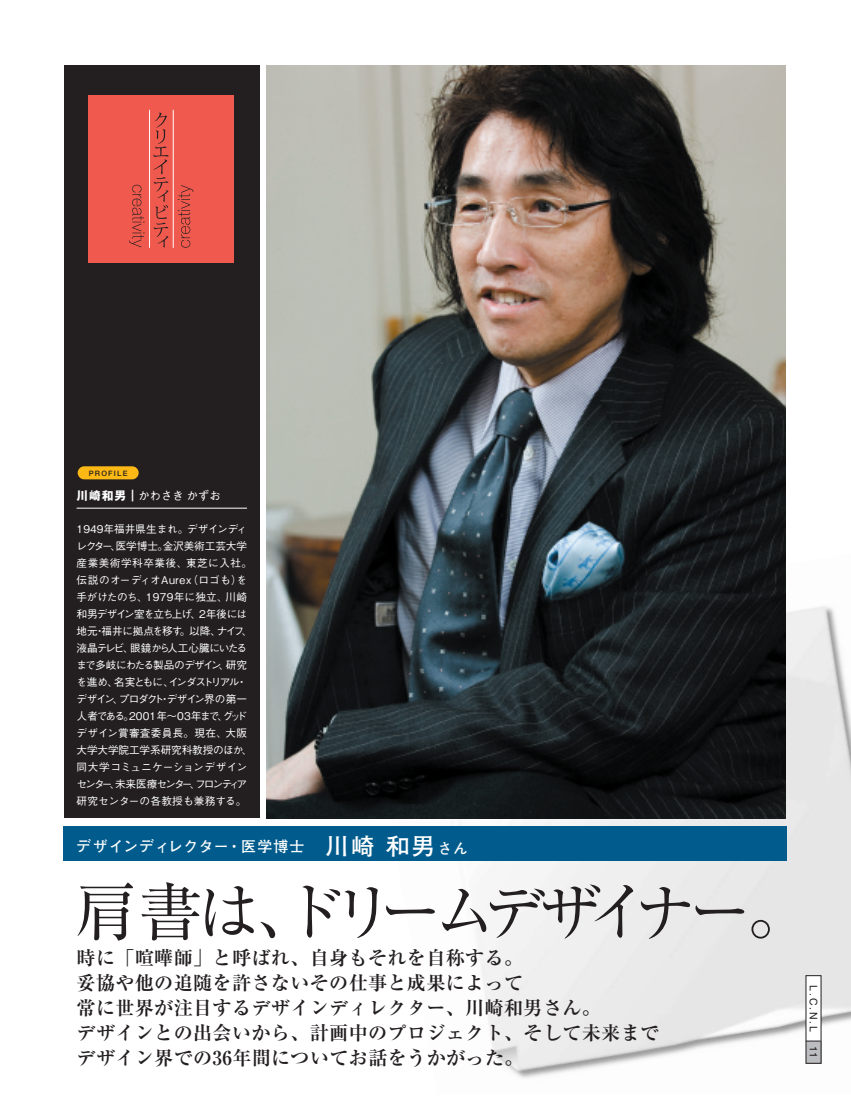
<style>
.page{position:relative;width:851px;height:1106px;background:#fff}
.page>*{position:absolute;margin:0;border:0;box-sizing:border-box;transform-origin:0 0}
.t1{font:63.45px "Ryumin Pro";letter-spacing:-.175em;color:#231f20}
.t2{font:700 19.2px/25px "Ryumin Pro";letter-spacing:.015em;color:#231f20}
.t3{font:700 14.85px "Futo Go B101 Pro";letter-spacing:.055em;color:#fff}
.t4{font:500 11.7px "Gothic BBB Pro";letter-spacing:-.03em;color:#fff}
.t5{font:500 10.65px/17px "Gothic BBB Pro";letter-spacing:-.01em;color:#fff}
.t6{font:10.5px "Helvetica";color:#231f20}
.t7{font:500 7.5px "Helvetica Neue";letter-spacing:.165em;color:#231f20}
.s1{font-family:"Gothic MB101 Pro";font-weight:700}
.s2{font-size:23.4px}
</style>
<div class="page">
<img style="left:359px;top:553px;width:491px;height:526px">
<img style="left:267px;top:65px;width:518px;height:753px">
<div style="left:64px;top:826px;width:723px;height:34px;background:#015c8d"></div>
<div style="left:805px;top:976px;width:15px;height:64px;background:#fff"></div>
<div style="left:805px;top:1041px;width:16px;height:22px;background:#bcbdc0"></div>
<svg style="left:805px;top:1040px;width:15px;height:1px"></svg>
<div style="left:64px;top:65px;width:195px;height:753px;background:#231f20"></div>
<div style="left:78px;top:466px;width:61px;height:13px;background:#fcb814;border-radius:7px"></div>
<hr style="left:77px;top:508px;width:170px;height:1px;background:#fff">
<div style="left:88px;top:95px;width:146px;height:167px;background:#f0594d"></div>
<svg style="left:153px;top:113px;width:16px;height:134px"></svg>
<svg style="left:129px;top:185px;width:16px;height:62px"></svg>
<svg style="left:178px;top:185px;width:15px;height:63px"></svg>
<hr style="left:149px;top:110px;width:1px;height:138px;background:#fff">
<hr style="left:173px;top:110px;width:1px;height:138px;background:#fff">
<p class="t7" style="left:89px;top:470px;width:40px">PROFILE</p>
<p class="t4" style="left:77px;top:486px;width:146px"><span class="s1">川崎和男｜</span>かわさきかずお</p>
<p class="t5" style="left:77px;top:519px;width:177px">1949年福井県生まれ。デザインディレクター、医学博士。金沢美術工芸大学産業美術学科卒業後、東芝に入社。伝説のオーディオAurex（ロゴも）を手がけたのち、1979年に独立、川崎和男デザイン室を立ち上げ、2年後には地元・福井に拠点を移す。以降、ナイフ、液晶テレビ、眼鏡から人工心臓にいたるまで多岐にわたる製品のデザイン、研究を進め、名実ともに、インダストリアル・デザイン、プロダクト・デザイン界の第一人者である。2001年～03年まで、グッドデザイン賞審査委員長。現在、大阪大学大学院工学系研究科教授のほか、同大学コミュニケーションデザインセンター、未来医療センター、フロンティア研究センターの各教授も兼務する。</p>
<h3 class="t3" style="left:77px;top:834px;width:393px">デザインディレクター・医学博士 <span class="s2">川崎和男</span>さん</h3>
<h1 class="t1" style="left:75px;top:862px;width:737px">肩書は、ドリームデザイナー。</h1>
<h2 class="t2" style="left:77px;top:943px;width:584px">時に「喧嘩師」と呼ばれ、自身もそれを自称する。<br>妥協や他の追随を許さないその仕事と成果によって<br>常に世界が注目するデザインディレクター、川崎和男さん。<br>デザインとの出会いから、計画中のプロジェクト、そして未来までデザイン界での36年間についてお話をうかがった。</h2>
<p class="t6" style="left:817px;top:985px;width:48px;rotate:90deg">L.C.N.L</p>
<p class="t6" style="left:817px;top:1046px;width:13px;rotate:90deg">11</p>
</div>
